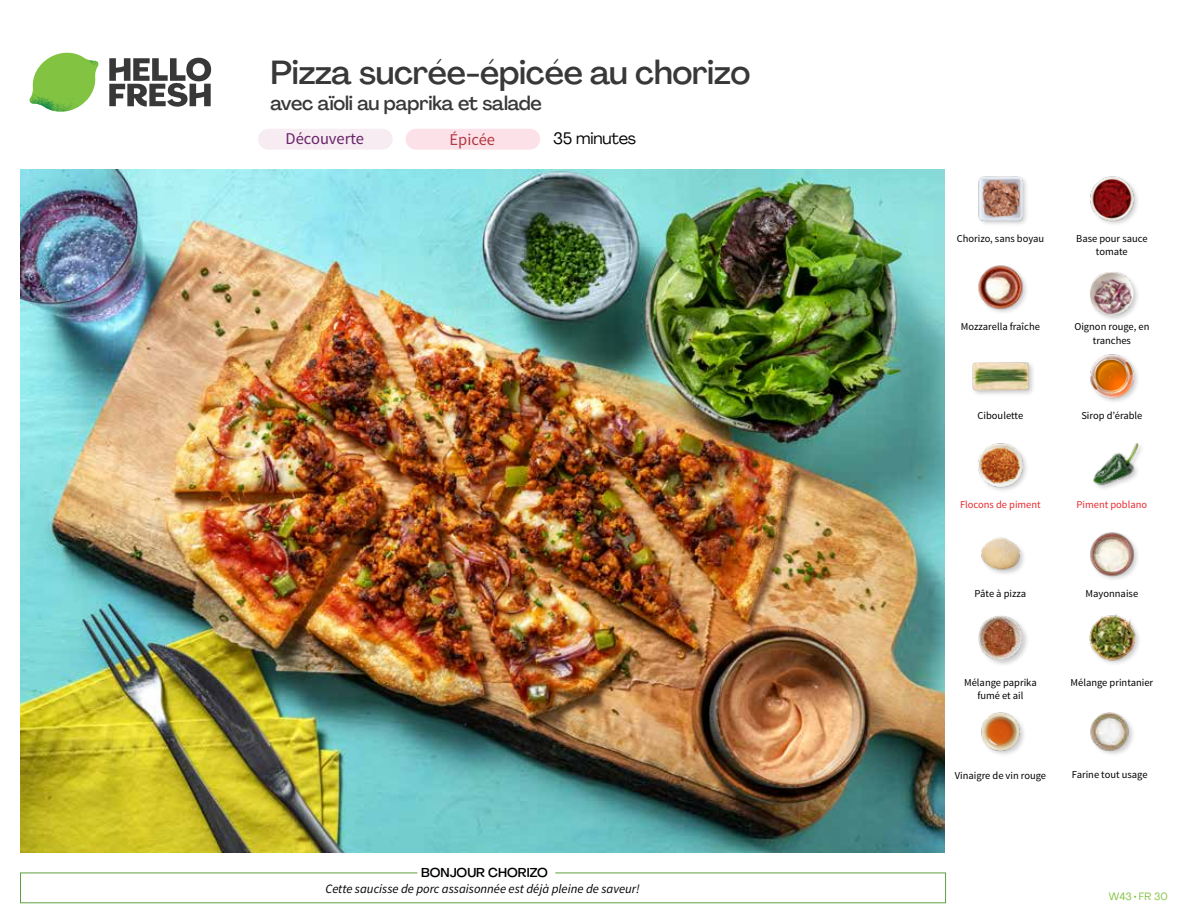
<style>
.page{position:relative;width:1188px;height:918px;background:#fff}
.page>*{position:absolute;margin:0;border:0;box-sizing:border-box;transform-origin:0 0}
.t1{font:500 33px "Agrandir";letter-spacing:-.01em;color:#383839}
.t2{font:500 19.5px "Agrandir";letter-spacing:-.01em;color:#383839}
.t3{font:16.5px "Source Sans Pro";color:#682369}
.t4{font:16.5px "Agrandir";letter-spacing:-.01em;color:#000}
.t5{font:16.5px "Source Sans Pro";color:#b33841}
.t6{font:italic 12.75px "Source Sans Pro";color:#000}
.t7{font:500 12.75px "Agrandir";color:#000}
.t8{font:10.5px/13.5px "Source Sans Pro";color:#000;text-align:center}
.t9{font:10.5px "Source Sans Pro";color:#e8282d}
.t10{font:10.5px "Source Sans Pro";color:#e8282f}
.t11{font:10.5px "Agrandir";color:#82c341}
</style>
<div class="page">
<img style="left:1090px;top:712px;width:43px;height:43px">
<div style="left:258px;top:129px;width:135px;height:21px;background:#f6ecf1;border-radius:10px"></div>
<div style="left:406px;top:129px;width:134px;height:21px;background:#fce1e9;border-radius:10px"></div>
<svg style="left:109px;top:57px;width:102px;height:50px"></svg>
<svg style="left:34px;top:53px;width:62px;height:40px"></svg>
<img style="left:67px;top:53px;width:32px;height:26px">
<img style="left:33px;top:75px;width:59px;height:11px">
<img style="left:29px;top:79px;width:61px;height:33px">
<img style="left:65px;top:86px;width:27px;height:25px">
<div style="left:20px;top:873px;width:926px;height:30px;border:1px solid #609f43"></div>
<div style="left:417px;top:865px;width:138px;height:15px;background:#fff"></div>
<img style="left:21px;top:170px;width:924px;height:682px">
<img style="left:981px;top:712px;width:43px;height:43px">
<img style="left:1089px;top:614px;width:50px;height:50px">
<div style="left:977px;top:614px;width:53px;height:53px;background:#000;opacity:.2"></div>
<img style="left:978px;top:615px;width:45px;height:45px">
<img style="left:1090px;top:532px;width:48px;height:48px">
<img style="left:981px;top:537px;width:43px;height:37px">
<div style="left:1092px;top:441px;width:53px;height:51px;background:#000;opacity:.2"></div>
<img style="left:1092px;top:442px;width:46px;height:46px">
<img style="left:978px;top:443px;width:49px;height:48px">
<img style="left:1090px;top:354px;width:48px;height:48px">
<div style="left:972px;top:361px;width:63px;height:37px;background:#000;opacity:.2"></div>
<img style="left:972px;top:361px;width:57px;height:37px">
<div style="left:1089px;top:270px;width:51px;height:52px;background:#000;opacity:.2"></div>
<img style="left:1090px;top:272px;width:44px;height:43px">
<img style="left:978px;top:265px;width:49px;height:47px">
<img style="left:1090px;top:176px;width:48px;height:48px">
<img style="left:978px;top:176px;width:49px;height:48px">
<h1 class="t1" style="left:271px;top:52px;width:481px">Pizza sucrée-épicée au chorizo</h1>
<h2 class="t2" style="left:271px;top:91px;width:273px">avec aïoli au paprika et salade</h2>
<h3 class="t3" style="left:286px;top:128px;width:80px">Découverte</h3>
<h3 class="t5" style="left:450px;top:130px;width:47px">Épicée</h3>
<h3 class="t4" style="left:553px;top:128px;width:85px">35 minutes</h3>
<p class="t7" style="left:421px;top:864px;width:128px">BONJOUR CHORIZO</p>
<p class="t6" style="left:325px;top:881px;width:316px">Cette saucisse de porc assaisonnée est déjà pleine de saveur!</p>
<p class="t8" style="left:957px;top:232px;width:89px">Chorizo, sans boyau</p>
<p class="t8" style="left:961px;top:320px;width:80px">Mozzarella fraîche</p>
<p class="t8" style="left:1076px;top:232px;width:73px">Base pour sauce tomate</p>
<p class="t8" style="left:1074px;top:320px;width:77px">Oignon rouge, en tranches</p>
<p class="t8" style="left:978px;top:409px;width:47px">Ciboulette</p>
<p class="t8" style="left:1081px;top:409px;width:63px">Sirop d’érable</p>
<p class="t9" style="left:960px;top:498px;width:82px">Flocons de piment</p>
<p class="t10" style="left:1077px;top:498px;width:72px">Piment poblano</p>
<p class="t8" style="left:975px;top:587px;width:53px">Pâte à pizza</p>
<p class="t8" style="left:1086px;top:587px;width:54px">Mayonnaise</p>
<p class="t8" style="left:964px;top:675px;width:74px">Mélange paprika</p>
<p class="t8" style="left:1071px;top:675px;width:84px">Mélange printanier</p>
<p class="t8" style="left:977px;top:689px;width:47px">fumé et ail</p>
<p class="t8" style="left:955px;top:769px;width:93px">Vinaigre de vin rouge</p>
<p class="t8" style="left:1072px;top:768px;width:77px">Farine tout usage</p>
<p class="t11" style="left:1109px;top:890px;width:60px">W43 • FR 30</p>
</div>
